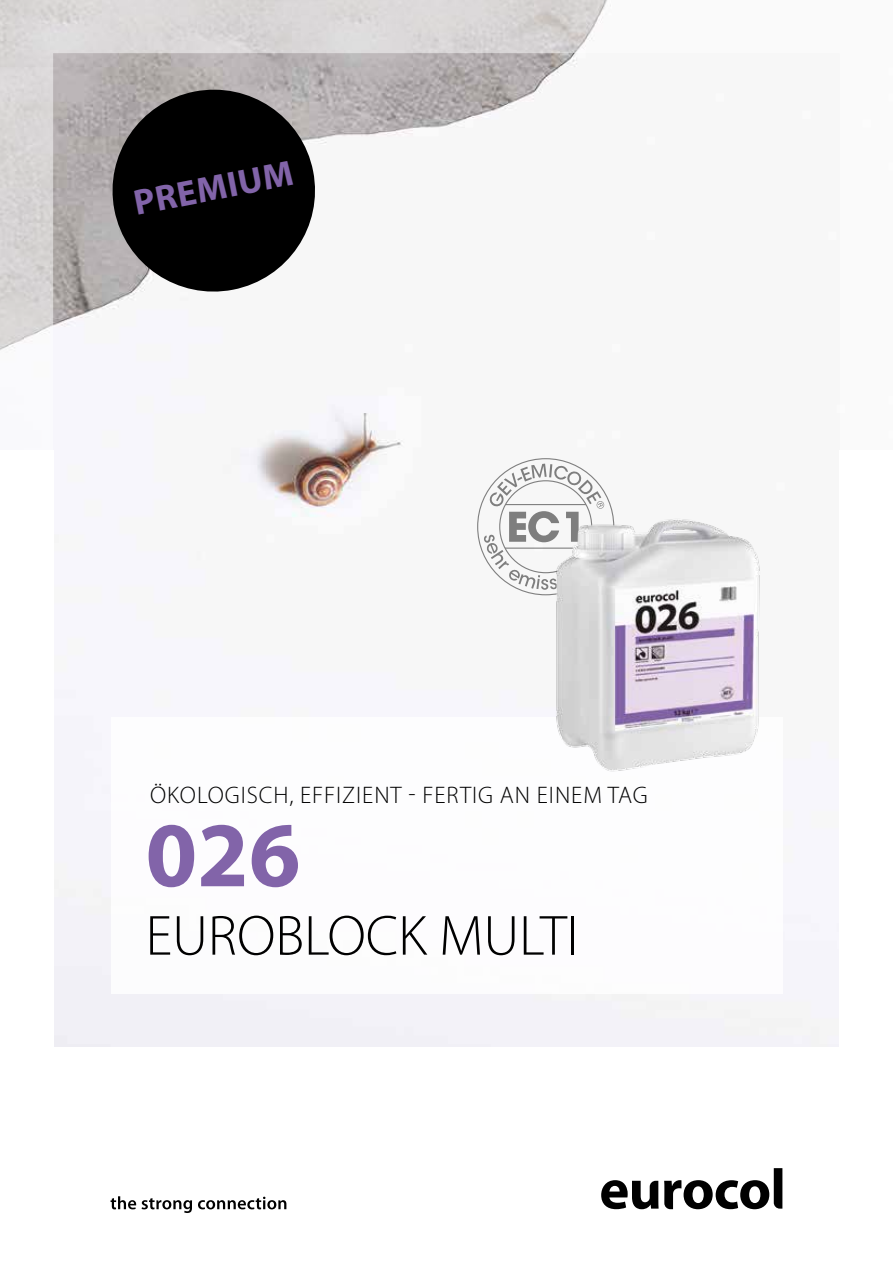
<style>
.page{position:relative;width:893px;height:1263px;background:#fff}
.page>*{position:absolute;margin:0;border:0;box-sizing:border-box;transform-origin:0 0}
.t1{font:700 93px "Myriad Pro";color:#8264a9}
.t2{font:300 57px "Myriad Pro";color:#000}
.t3{font:700 36px "Myriad Pro";color:#8264a9}
.t4{font:300 24px "Myriad Pro";letter-spacing:.04em;color:#000}
</style>
<div class="page">
<div style="left:54px;top:451px;width:785px;height:596px;background:#f7f6f7"></div>
<div style="left:111px;top:717px;width:671px;height:277px;background:#fff"></div>
<svg style="left:0;top:0;width:611px;height:451px"></svg>
<svg style="left:104px;top:81px;width:220px;height:219px;background:#444343"></svg>
<svg style="left:484px;top:464px;width:124px;height:126px"></svg>
<hr style="left:505px;top:504px;width:81px;height:1px;background:#000">
<hr style="left:505px;top:548px;width:81px;height:1px;background:#000">
<img style="left:538px;top:509px;width:229px;height:263px">
<svg style="left:111px;top:1196px;width:175px;height:17px"></svg>
<svg style="left:601px;top:1168px;width:181px;height:41px"></svg>
<h3 class="t3" style="left:130px;top:180px;width:163px;rotate:-11deg">PREMIUM</h3>
<p class="t4" style="left:150px;top:782px;width:499px">ÖKOLOGISCH, EFFIZIENT - FERTIG AN EINEM TAG</p>
<h1 class="t1" style="left:146px;top:794px;width:156px">026</h1>
<h2 class="t2" style="left:146px;top:904px;width:435px">EUROBLOCK MULTI</h2>
</div>
